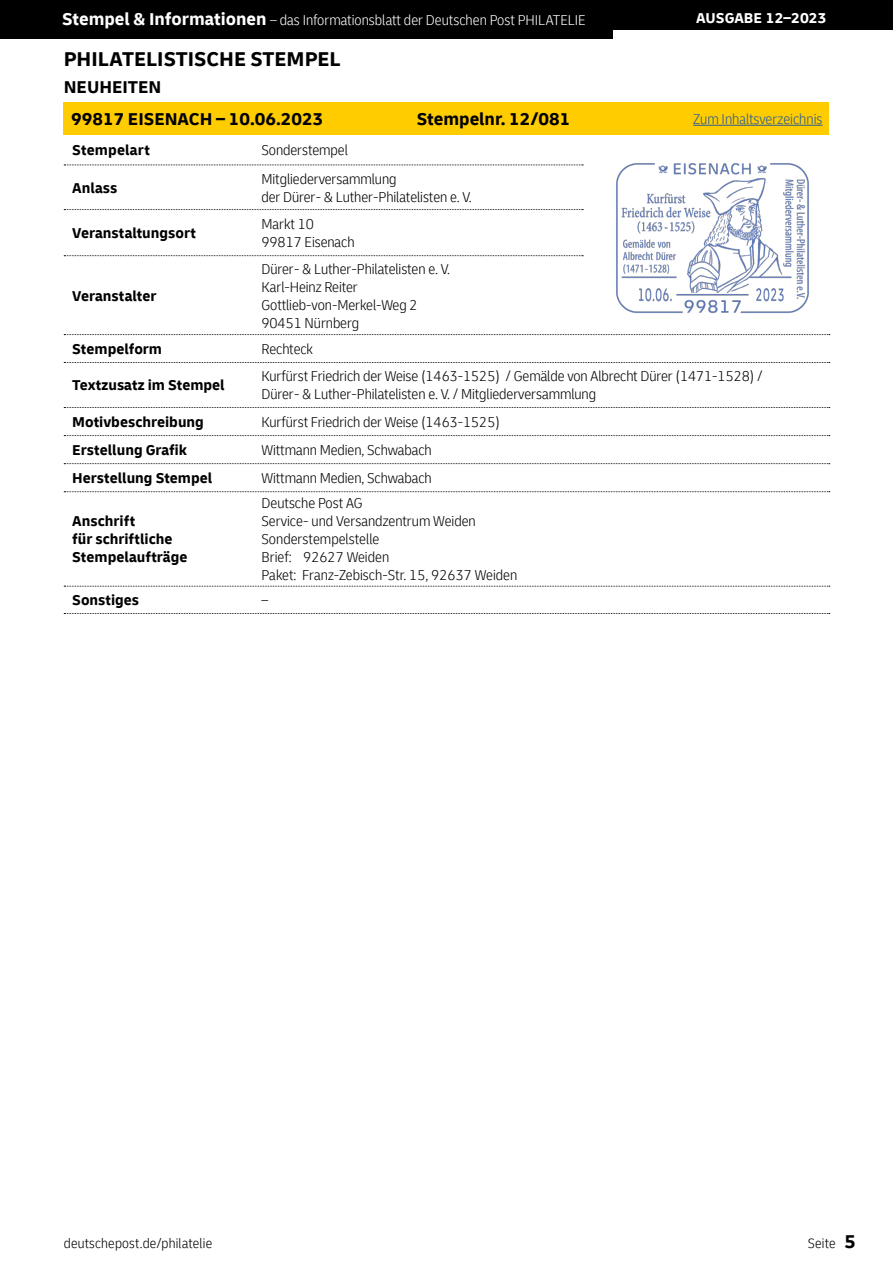
<style>
.page{position:relative;width:893px;height:1263px;background:#fff}
.page>*{position:absolute;margin:0;border:0;box-sizing:border-box;transform-origin:0 0}
.t1{font:700 21px "Delivery";color:#000}
.t2{font:700 18px/32px "Delivery";color:#000}
.t3{font:300 condensed 15px/18px "Delivery";letter-spacing:-.005em;color:#000}
.t4{font:700 15px/28px "Delivery";color:#000}
.t5{font:300 condensed 15px "Delivery";color:#fff}
.t6{font:300 condensed 15px "Delivery";color:#275b9b}
.t7{font:700 15px "Delivery";color:#fff}
.t8{font:300 condensed 14.25px "Delivery";letter-spacing:.015em;color:#000}
.s1{font-weight:700;font-stretch:normal;font-size:18px}
.s2{font-weight:700;font-stretch:normal;font-size:19.5px}
</style>
<div class="page">
<div style="left:0;top:0;width:893px;height:30px;background:#000"></div>
<div style="left:0;top:0;width:612px;height:38px;background:#000"></div>
<div style="left:64px;top:102px;width:765px;height:32px;background:#fc0"></div>
<svg style="left:64px;top:165px;width:519px;height:1px"></svg>
<svg style="left:64px;top:209px;width:519px;height:1px"></svg>
<svg style="left:64px;top:255px;width:519px;height:1px"></svg>
<svg style="left:64px;top:334px;width:766px;height:1px"></svg>
<svg style="left:64px;top:362px;width:766px;height:1px"></svg>
<svg style="left:64px;top:407px;width:766px;height:1px"></svg>
<svg style="left:64px;top:435px;width:766px;height:1px"></svg>
<svg style="left:64px;top:463px;width:766px;height:1px"></svg>
<svg style="left:64px;top:491px;width:766px;height:1px"></svg>
<svg style="left:64px;top:586px;width:766px;height:1px"></svg>
<img style="left:616px;top:163px;width:193px;height:151px">
<svg style="left:64px;top:613px;width:766px;height:1px"></svg>
<hr style="left:693px;top:125px;width:129px;height:1px;background:#275b9b">
<p class="t5" style="left:62px;top:12px;width:525px"><span class="s1">Stempel &amp; Informationen</span> – das Informationsblatt der Deutschen Post PHILATELIE</p>
<p class="t7" style="left:696px;top:9px;width:132px">AUSGABE 12–2023</p>
<h1 class="t1" style="left:64px;top:46px;width:278px">PHILATELISTISCHE STEMPEL</h1>
<p class="t2" style="left:71px;top:71px;width:254px;text-indent:-7px">NEUHEITEN<br>99817 EISENACH – 10.06.2023</p>
<p class="t2" style="left:417px;top:103px;width:155px">Stempelnr. 12/081</p>
<p class="t6" style="left:693px;top:110px;width:131px">Zum Inhaltsverzeichnis</p>
<p class="t4" style="left:72px;top:136px;width:79px">Stempelart</p>
<p class="t4" style="left:72px;top:174px;width:47px">Anlass</p>
<p class="t4" style="left:72px;top:219px;width:125px">Veranstaltungsort</p>
<p class="t4" style="left:72px;top:282px;width:86px">Veranstalter</p>
<p class="t4" style="left:72px;top:335px;width:91px">Stempelform</p>
<p class="t4" style="left:72px;top:371px;width:154px">Textzusatz im Stempel</p>
<p class="t4" style="left:72px;top:408px;width:141px">Motivbeschreibung<br>Erstellung Grafik<br>Herstellung Stempel</p>
<p class="t4" style="left:72px;top:512px;width:117px;line-height:18px">Anschrift<br>für schriftliche<br>Stempelaufträge</p>
<p class="t3" style="left:261px;top:136px;width:137px;line-height:28.3px">Sonderstempel<br>Mitgliederversammlung</p>
<p class="t3" style="left:261px;top:183px;width:212px;line-height:27.5px">der Dürer- &amp; Luther-Philatelisten e. V.<br>Markt 10</p>
<p class="t3" style="left:261px;top:229px;width:190px;line-height:26.2px">99817 Eisenach<br>Dürer- &amp; Luther-Philatelisten e. V.</p>
<p class="t3" style="left:261px;top:277px;width:158px">Karl-Heinz Reiter<br>Gottlieb-von-Merkel-Weg 2<br>90451 Nürnberg</p>
<p class="t3" style="left:261px;top:335px;width:503px;line-height:27.2px">Rechteck<br>Kurfürst Friedrich der Weise (1463-1525) / Gemälde von Albrecht Dürer (1471-1528) /</p>
<p class="t3" style="left:261px;top:380px;width:336px;line-height:27.9px">Dürer- &amp; Luther-Philatelisten e. V. / Mitgliederversammlung Kurfürst Friedrich der Weise (1463-1525)<br>Wittmann Medien, Schwabach<br>Wittmann Medien, Schwabach</p>
<p class="t3" style="left:261px;top:494px;width:257px">Deutsche Post AG<br>Service- und Versandzentrum Weiden<br>Sonderstempelstelle<br>Brief: 92627 Weiden<br>Paket: Franz-Zebisch-Str. 15, 92637 Weiden</p>
<p class="t4" style="left:72px;top:586px;width:68px">Sonstiges</p>
<p class="t3" style="left:261px;top:591px;width:8px">–</p>
<p class="t8" style="left:64px;top:1235px;width:150px">deutschepost.de/philatelie</p>
<p class="t8" style="left:808px;top:1235px;width:50px">Seite <span class="s2">5</span></p>
</div>
